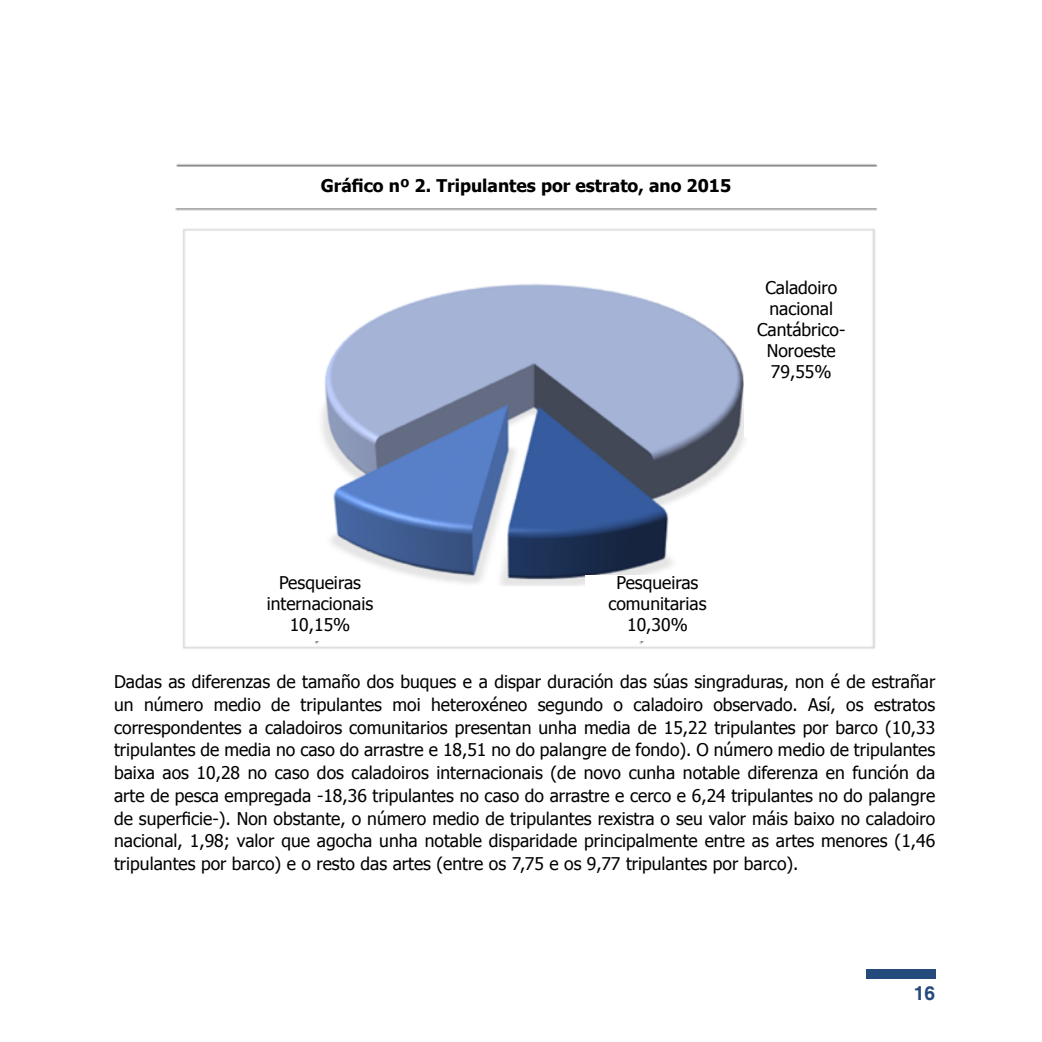
<style>
.page{position:relative;width:1042px;height:1042px;background:#fff}
.page>*{position:absolute;margin:0;border:0;box-sizing:border-box;transform-origin:0 0}
.t1{font:700 19.25px "Helvetica";color:#254b7c}
.t2{font:17.5px/22.8px "Tahoma";color:#000;text-align:center}
.t3{font:700 17.5px "Tahoma";color:#000}
</style>
<div class="page">
<div style="left:866px;top:969px;width:69px;height:10px;background:#254b7c"></div>
<img style="left:175px;top:164px;width:702px;height:485px">
<div style="left:176px;top:179px;width:700px;height:23px;background:#fff"></div>
<svg style="left:317px;top:173px;width:418px;height:6px"></svg>
<div style="left:248px;top:575px;width:144px;height:66px;background:#fff"></div>
<div style="left:585px;top:575px;width:144px;height:66px;background:#fff"></div>
<div style="left:744px;top:280px;width:114px;height:157px;background:#fff"></div>
<p class="t3" style="left:321px;top:173px;width:412px">Gráfico nº 2. Tripulantes por estrato, ano 2015</p>
<p class="t2" style="left:757px;top:276px;width:90px;line-height:21px">Caladoiro nacional<br>Cantábrico-<br>Noroeste<br>79,55%</p>
<p class="t2" style="left:267px;top:571px;width:108px;line-height:21px">Pesqueiras internacionais<br>10,15%</p>
<p class="t2" style="left:608px;top:571px;width:100px;line-height:21px">Pesqueiras comunitarias<br>10,30%</p>
<p class="t2" style="left:114px;top:669px;width:822px;text-align:justify">Dadas as diferenzas de tamaño dos buques e a dispar duración das súas singraduras, non é de estrañar un número medio de tripulantes moi heteroxéneo segundo o caladoiro observado. Así, os estratos correspondentes a caladoiros comunitarios presentan unha media de 15,22 tripulantes por barco (10,33 tripulantes de media no caso do arrastre e 18,51 no do palangre de fondo). O número medio de tripulantes baixa aos 10,28 no caso dos caladoiros internacionais (de novo cunha notable diferenza en función da arte de pesca empregada -18,36 tripulantes no caso do arrastre e cerco e 6,24 tripulantes no do palangre de superficie-). Non obstante, o número medio de tripulantes rexistra o seu valor máis baixo no caladoiro nacional, 1,98; valor que agocha unha notable disparidade principalmente entre as artes menores (1,46 tripulantes por barco) e o resto das artes (entre os 7,75 e os 9,77 tripulantes por barco).</p>
<p class="t1" style="left:914px;top:982px;width:23px">16</p>
</div>
